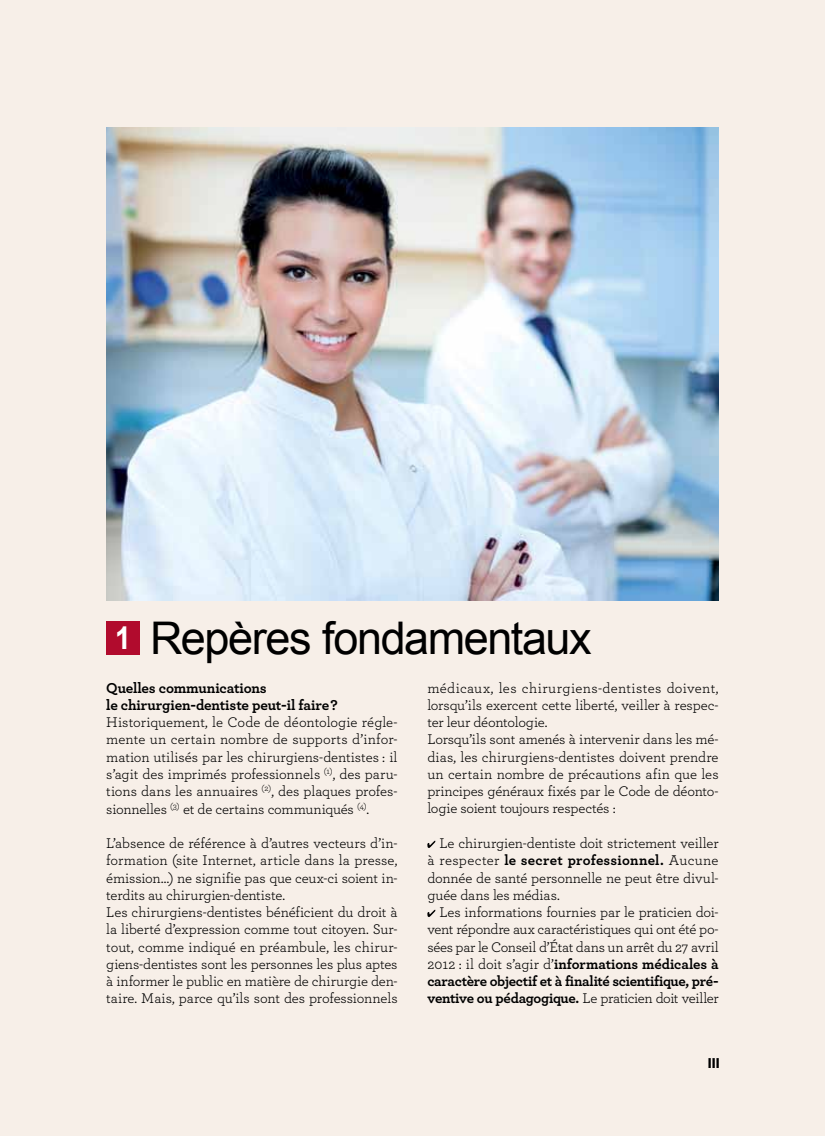
<style>
.page{position:relative;width:825px;height:1136px;background:#fff}
.page>*{position:absolute;margin:0;border:0;box-sizing:border-box;transform-origin:0 0}
.t1{font:45px "Arial";letter-spacing:-.03em;color:#000}
.t2{font:700 15px/17.2px "Archer";letter-spacing:-.015em;color:#000}
.t3{font:800 15px "Bliss";color:#000}
.t4{font:14.7px/17.2px "Archer";letter-spacing:-.01em;color:#000;text-align:justify}
.s1{font-weight:700;font-size:31.5px;color:#fff}
.s2{font-weight:700}
</style>
<div class="page">
<div style="left:0;top:0;width:825px;height:1135px;background:#f7efe8"></div>
<img style="left:106px;top:128px;width:613px;height:472px">
<div style="left:106px;top:620px;width:34px;height:34px;background:#b10b2d"></div>
<svg style="left:427px;top:840px;width:8px;height:7px"></svg>
<svg style="left:427px;top:909px;width:8px;height:7px"></svg>
<h1 class="t1" style="left:115px;top:608px;width:478px"><span class="s1">1</span> Repères fondamentaux</h1>
<p class="t2" style="left:106px;top:678px;width:233px">Quelles communications<br>le chirurgien-dentiste peut-il faire ?</p>
<p class="t4" style="left:106px;top:713px;width:293px">Historiquement, le Code de déontologie régle&shy;mente un certain nombre de supports d’infor&shy;mation utilisés par les chirurgiens-dentistes : il s’agit des imprimés professionnels <sup>(1)</sup>, des paru&shy;tions dans les annuaires <sup>(2)</sup>, des plaques profes&shy;sionnelles <sup>(3)</sup> et de certains communiqués <sup>(4)</sup>.</p>
<p class="t4" style="left:106px;top:833px;width:293px;text-align:left">L’absence de référence à d’autres vecteurs d’in&shy;formation (site Internet, article dans la presse, émission…) ne signifie pas que ceux-ci soient in&shy;terdits au chirurgien-dentiste.<br>Les chirurgiens-dentistes bénéficient du droit à la liberté d’expression comme tout citoyen. Sur&shy;tout, comme indiqué en préambule, les chirur&shy;giens-dentistes sont les personnes les plus aptes à informer le public en matière de chirurgie den&shy;taire. Mais, parce qu’ils sont des professionnels</p>
<p class="t4" style="left:427px;top:678px;width:293px;text-align:left">médicaux, les chirurgiens-dentistes doivent, lorsqu’ils exercent cette liberté, veiller à respec&shy;ter leur déontologie.<br>Lorsqu’ils sont amenés à intervenir dans les mé&shy;dias, les chirurgiens-dentistes doivent prendre un certain nombre de précautions afin que les principes généraux fixés par le Code de déonto&shy;logie soient toujours respectés :</p>
<p class="t4" style="left:427px;top:833px;width:293px;text-indent:12px">Le chirurgien-dentiste doit strictement veiller à respecter <span class="s2">le secret professionnel.</span> Aucune donnée de santé personnelle ne peut être divul&shy;guée dans les médias.</p>
<p class="t4" style="left:427px;top:902px;width:293px;text-indent:12px">Les informations fournies par le praticien doi&shy;vent répondre aux caractéristiques qui ont été po&shy;sées par le Conseil d’État dans un arrêt du 27 avril 2012 : il doit s’agir d’<span class="s2">informations médicales à caractère objectif et à finalité scientifique, pré&shy;ventive ou pédagogique.</span> Le praticien doit veiller</p>
<p class="t3" style="left:708px;top:1055px;width:13px">III</p>
</div>
